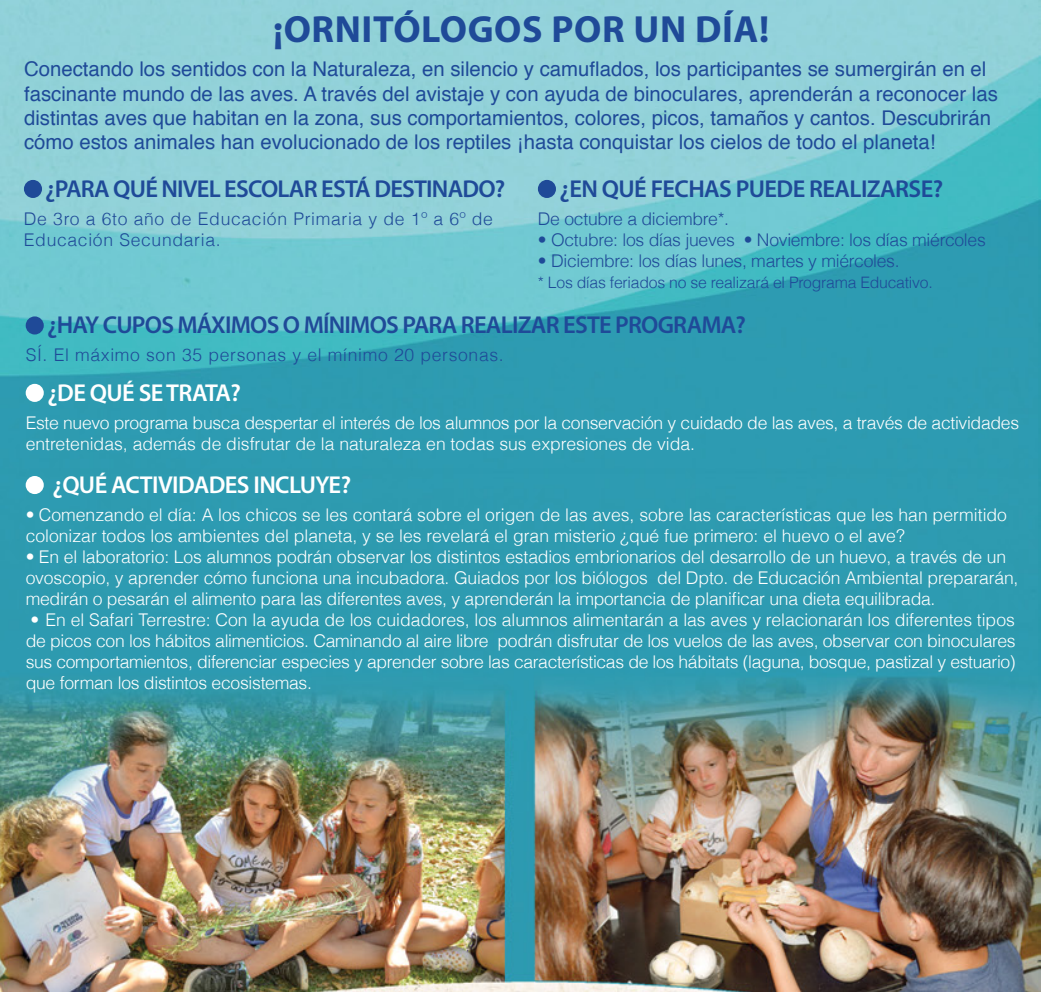
<style>
.page{position:relative;width:1041px;height:992px;background:#fff}
.page>*{position:absolute;margin:0;border:0;box-sizing:border-box;transform-origin:0 0}
.t1{font:700 37.98px "Myriad Pro";letter-spacing:.015em;color:#1f4a98}
.t2{font:600 24.5px "Myriad Pro";letter-spacing:-.03em;color:#1f4a98}
.t3{font:600 24.5px "Myriad Pro";letter-spacing:-.025em;color:#fff}
.t4{font:20.3px/24.3px "Helvetica";color:#1f4a98}
.t5{font:300 17.5px/21px "Helvetica";letter-spacing:-.01em;color:#fff}
.t6{font:300 17.5px "Helvetica";letter-spacing:-.015em;color:#1f4a98}
.t7{font:300 17.5px/21px "Helvetica";letter-spacing:.04em;color:#1f4a98}
.t8{font:300 15.75px "Helvetica";letter-spacing:-.015em;color:#1f4a98}
</style>
<div class="page">
<img style="left:0;top:0;width:1040px;height:992px">
<div style="left:24px;top:180px;width:18px;height:18px;background:#1f4a98;border-radius:50%"></div>
<div style="left:26px;top:384px;width:18px;height:18px;background:#fff;border-radius:50%"></div>
<div style="left:26px;top:316px;width:18px;height:19px;background:#1f4a98;border-radius:50%"></div>
<div style="left:26px;top:476px;width:18px;height:18px;background:#fff;border-radius:50%"></div>
<div style="left:538px;top:180px;width:18px;height:18px;background:#1f4a98;border-radius:50%"></div>
<h1 class="t1" style="left:273px;top:4px;width:498px">¡ORNITÓLOGOS POR UN DÍA!</h1>
<p class="t4" style="left:24px;top:58px;width:975px">Conectando los sentidos con la Naturaleza, en silencio y camuflados, los participantes se sumergirán en el fascinante mundo de las aves. A través del avistaje y con ayuda de binoculares, aprenderán a reconocer las distintas aves que habitan en la zona, sus comportamientos, colores, picos, tamaños y cantos. Descubrirán cómo estos animales han evolucionado de los reptiles ¡hasta conquistar los cielos de todo el planeta!</p>
<h2 class="t2" style="left:45px;top:174px;width:461px">¿PARA QUÉ NIVEL ESCOLAR ESTÁ DESTINADO?</h2>
<p class="t7" style="left:24px;top:209px;width:470px">De 3ro a 6to año de Educación Primaria y de 1º a 6º de<br>Educación Secundaria.</p>
<h2 class="t2" style="left:559px;top:174px;width:385px">¿EN QUÉ FECHAS PUEDE REALIZARSE?</h2>
<p class="t6" style="left:538px;top:208px;width:193px">De octubre a diciembre*.</p>
<p class="t6" style="left:538px;top:229px;width:449px">• Octubre: los días jueves • Noviembre: los días miércoles</p>
<p class="t6" style="left:538px;top:250px;width:363px">• Diciembre: los días lunes, martes y miércoles.</p>
<p class="t8" style="left:538px;top:273px;width:396px">* Los días feriados no se realizará el Programa Educativo.</p>
<h2 class="t2" style="left:47px;top:309px;width:700px">¿HAY CUPOS MÁXIMOS O MÍNIMOS PARA REALIZAR ESTE PROGRAMA?</h2>
<p class="t7" style="left:26px;top:344px;width:479px">SÍ. El máximo son 35 personas y el mínimo 20 personas.</p>
<h2 class="t3" style="left:47px;top:377px;width:195px">¿DE QUÉ SE TRATA?</h2>
<p class="t5" style="left:26px;top:412px;width:994px">Este nuevo programa busca despertar el interés de los alumnos por la conservación y cuidado de las aves, a través de actividades entretenidas, además de disfrutar de la naturaleza en todas sus expresiones de vida.</p>
<h2 class="t3" style="left:52px;top:469px;width:300px">¿QUÉ ACTIVIDADES INCLUYE?</h2>
<p class="t5" style="left:26px;top:504px;width:982px">• Comenzando el día: A los chicos se les contará sobre el origen de las aves, sobre las características que les han permitido colonizar todos los ambientes del planeta, y se les revelará el gran misterio ¿qué fue primero: el huevo o el ave?</p>
<p class="t5" style="left:26px;top:546px;width:994px">• En el laboratorio: Los alumnos podrán observar los distintos estadios embrionarios del desarrollo de un huevo, a través de un ovoscopio, y aprender cómo funciona una incubadora. Guiados por los biólogos del Dpto. de Educación Ambiental prepararán, medirán o pesarán el alimento para las diferentes aves, y aprenderán la importancia de planificar una dieta equilibrada.</p>
<p class="t5" style="left:26px;top:609px;width:991px;text-align:justify">• En el Safari Terrestre: Con la ayuda de los cuidadores, los alumnos alimentarán a las aves y relacionarán los diferentes tipos de picos con los hábitos alimenticios. Caminando al aire libre podrán disfrutar de los vuelos de las aves, observar con binoculares sus comportamientos, diferenciar especies y aprender sobre las características de los hábitats (laguna, bosque, pastizal y estuario) que forman los distintos ecosistemas.</p>
</div>
